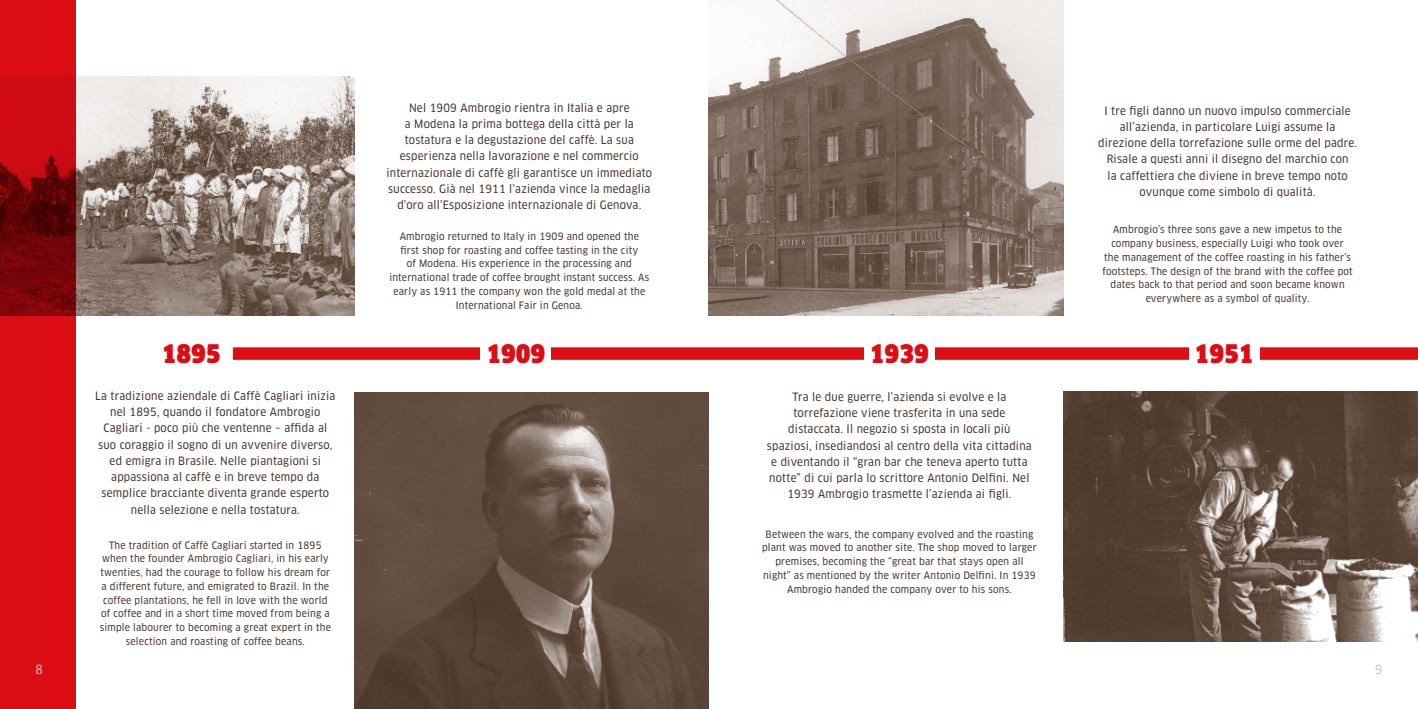
<style>
.page{position:relative;width:1418px;height:709px;background:#fff}
.page>*{position:absolute;margin:0;border:0;box-sizing:border-box;transform-origin:0 0}
.t1{font:25px "Clan Pro Narr Ultra";color:#dc0d15}
.t2{font:12.5px "Clan Pro Narr News";color:#c6c6c6}
.t3{font:11.25px/16.2px "Clan Pro Narr News";letter-spacing:.02em;color:#493529;text-align:center}
.t4{font:10px/13.8px "Clan Pro Narr News";letter-spacing:.02em;color:#493529;text-align:center}
</style>
<div class="page">
<div style="left:233px;top:347px;width:1184px;height:13px;background:#dc0d15"></div>
<div style="left:480px;top:331px;width:71px;height:45px;background:#fff"></div>
<div style="left:1188px;top:331px;width:71px;height:45px;background:#fff"></div>
<div style="left:864px;top:331px;width:70px;height:45px;background:#fff"></div>
<img style="left:354px;top:392px;width:355px;height:317px">
<img style="left:76px;top:77px;width:278px;height:238px">
<svg style="left:0;top:0;width:76px;height:709px;background:#c30b11"></svg>
<img style="left:1063px;top:391px;width:354px;height:250px">
<img style="left:709px;top:0;width:354px;height:315px">
<p class="t3" style="left:386px;top:99px;width:267px">Nel 1909 Ambrogio rientra in Italia e apre<br>a Modena la prima bottega della città per la tostatura e la degustazione del caffè. La sua esperienza nella lavorazione e nel commercio internazionale di caffè gli garantisce un immediato successo. Già nel 1911 l’azienda vince la medaglia d’oro all’Esposizione internazionale di Genova.</p>
<p class="t4" style="left:389px;top:229px;width:261px">Ambrogio returned to Italy in 1909 and opened the first shop for roasting and coffee tasting in the city<br>of Modena. His experience in the processing and international trade of coffee brought instant success. As early as 1911 the company won the gold medal at the International Fair in Genoa.</p>
<h1 class="t1" style="left:162px;top:340px;width:60px">1895</h1>
<h1 class="t1" style="left:486px;top:340px;width:60px">1909</h1>
<p class="t3" style="left:95px;top:387px;width:242px">La tradizione aziendale di Caffè Cagliari inizia nel 1895, quando il fondatore Ambrogio Cagliari - poco più che ventenne – affida al suo coraggio il sogno di un avvenire diverso, ed emigra in Brasile. Nelle piantagioni si appassiona al caffè e in breve tempo da semplice bracciante diventa grande esperto nella selezione e nella tostatura.</p>
<p class="t4" style="left:100px;top:538px;width:233px">The tradition of Caffè Cagliari started in 1895 when the founder Ambrogio Cagliari, in his early twenties, had the courage to follow his dream for a different future, and emigrated to Brazil. In the coffee plantations, he fell in love with the world of coffee and in a short time moved from being a simple labourer to becoming a great expert in the selection and roasting of coffee beans.</p>
<p class="t3" style="left:1098px;top:102px;width:260px">I tre figli danno un nuovo impulso commerciale all’azienda, in particolare Luigi assume la direzione della torrefazione sulle orme del padre.<br>Risale a questi anni il disegno del marchio con<br>la caffettiera che diviene in breve tempo noto ovunque come simbolo di qualità.</p>
<p class="t4" style="left:1102px;top:223px;width:252px">Ambrogio’s three sons gave a new impetus to the company business, especially Luigi who took over<br>the management of the coffee roasting in his father’s footsteps. The design of the brand with the coffee pot dates back to that period and soon became known everywhere as a symbol of quality.</p>
<h1 class="t1" style="left:870px;top:340px;width:60px">1939</h1>
<h1 class="t1" style="left:1194px;top:340px;width:60px">1951</h1>
<p class="t3" style="left:767px;top:388px;width:266px">Tra le due guerre, l’azienda si evolve e la torrefazione viene trasferita in una sede distaccata. Il negozio si sposta in locali più spaziosi, insediandosi al centro della vita cittadina e diventando il “gran bar che teneva aperto tutta notte” di cui parla lo scrittore Antonio Delfini. Nel 1939 Ambrogio trasmette l’azienda ai figli.</p>
<p class="t4" style="left:762px;top:527px;width:276px">Between the wars, the company evolved and the roasting plant was moved to another site. The shop moved to larger premises, becoming the “great bar that stays open all night” as mentioned by the writer Antonio Delfini. In 1939<br>Ambrogio handed the company over to his sons.</p>
<p class="t2" style="left:35px;top:661px;width:9px">8</p>
<p class="t2" style="left:1375px;top:661px;width:9px">9</p>
</div>
